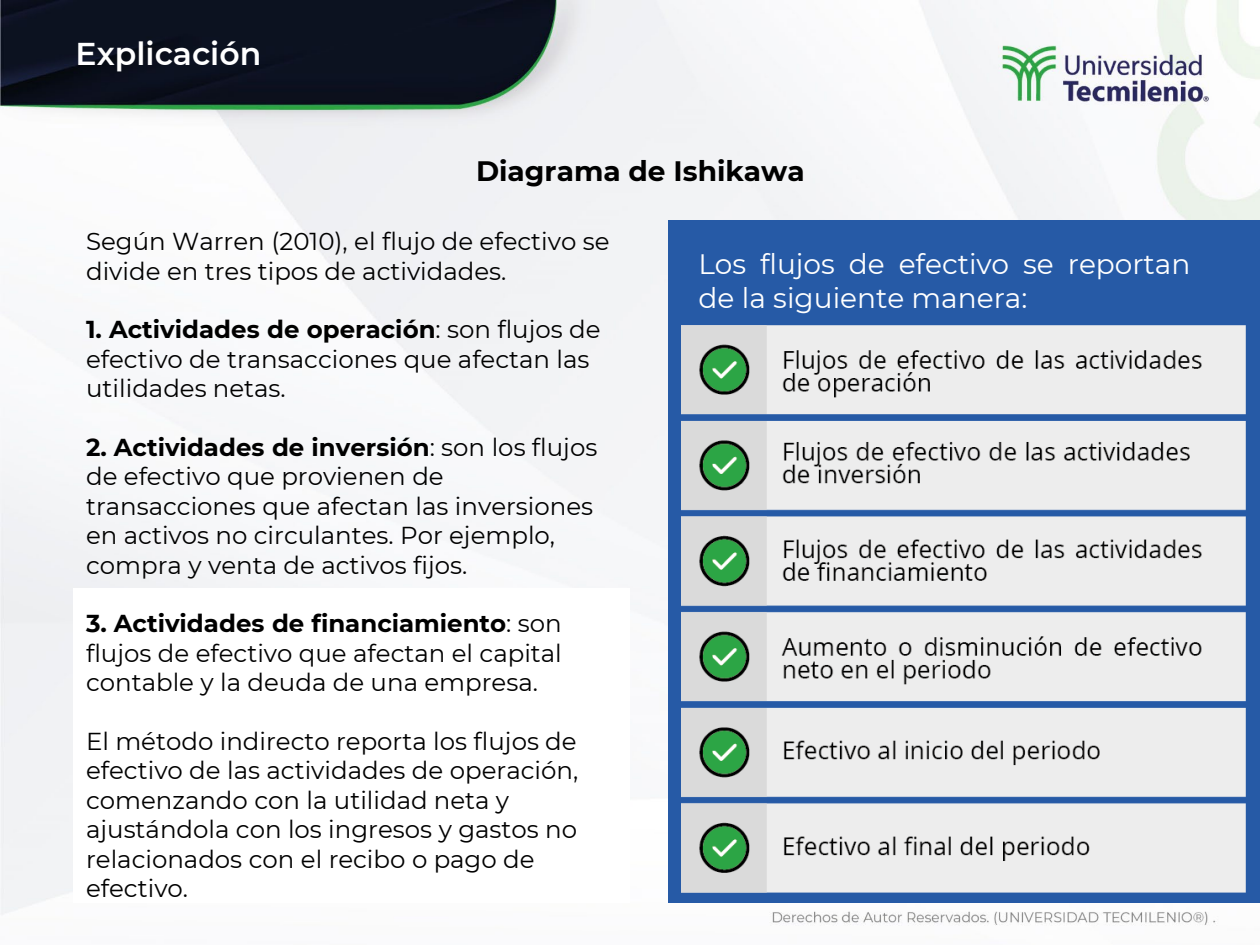
<style>
.page{position:relative;width:1260px;height:945px;background:#fff}
.page>*{position:absolute;margin:0;border:0;box-sizing:border-box;transform-origin:0 0}
.t1{font:600 31.5px "Montserrat";color:#fff}
.t2{font:28px/33.6px "Montserrat";color:#fff}
.t3{font:700 28px "Montserrat";color:#000}
.t4{font:24.5px/29.4px "Montserrat";color:#000}
.s1{font-weight:700}
</style>
<div class="page">
<img style="left:0;top:0;width:1260px;height:926px">
<div style="left:74px;top:588px;width:556px;height:315px;background:#fff"></div>
<div style="left:669px;top:220px;width:591px;height:683px;background:#265aa6"></div>
<img style="left:682px;top:326px;width:563px;height:566px">
<p class="t1" style="left:76px;top:32px;width:187px">Explicación</p>
<h1 class="t3" style="left:476px;top:151px;width:330px">Diagrama de Ishikawa</h1>
<h1 class="t4" style="left:86px;top:226px;width:525px">Según Warren (2010), el flujo de efectivo se divide en tres tipos de actividades.</h1>
<h1 class="t4" style="left:86px;top:314px;width:516px"><span class="s1">1. Actividades de operación</span>: son flujos de efectivo de transacciones que afectan las utilidades netas.</h1>
<h1 class="t4" style="left:86px;top:432px;width:513px"><span class="s1">2. Actividades de inversión</span>: son los flujos de efectivo que provienen de transacciones que afectan las inversiones en activos no circulantes. Por ejemplo, compra y venta de activos fijos.</h1>
<h1 class="t4" style="left:86px;top:608px;width:477px;text-align:justify"><span class="s1">3. Actividades de financiamiento</span>: son flujos de efectivo que afectan el capital contable y la deuda de una empresa.</h1>
<h1 class="t4" style="left:86px;top:726px;width:494px">El método indirecto reporta los flujos de efectivo de las actividades de operación, comenzando con la utilidad neta y ajustándola con los ingresos y gastos no relacionados con el recibo o pago de efectivo.</h1>
<p class="t2" style="left:698px;top:247px;width:494px">Los flujos de efectivo se reportan de la siguiente manera:</p>
</div>
